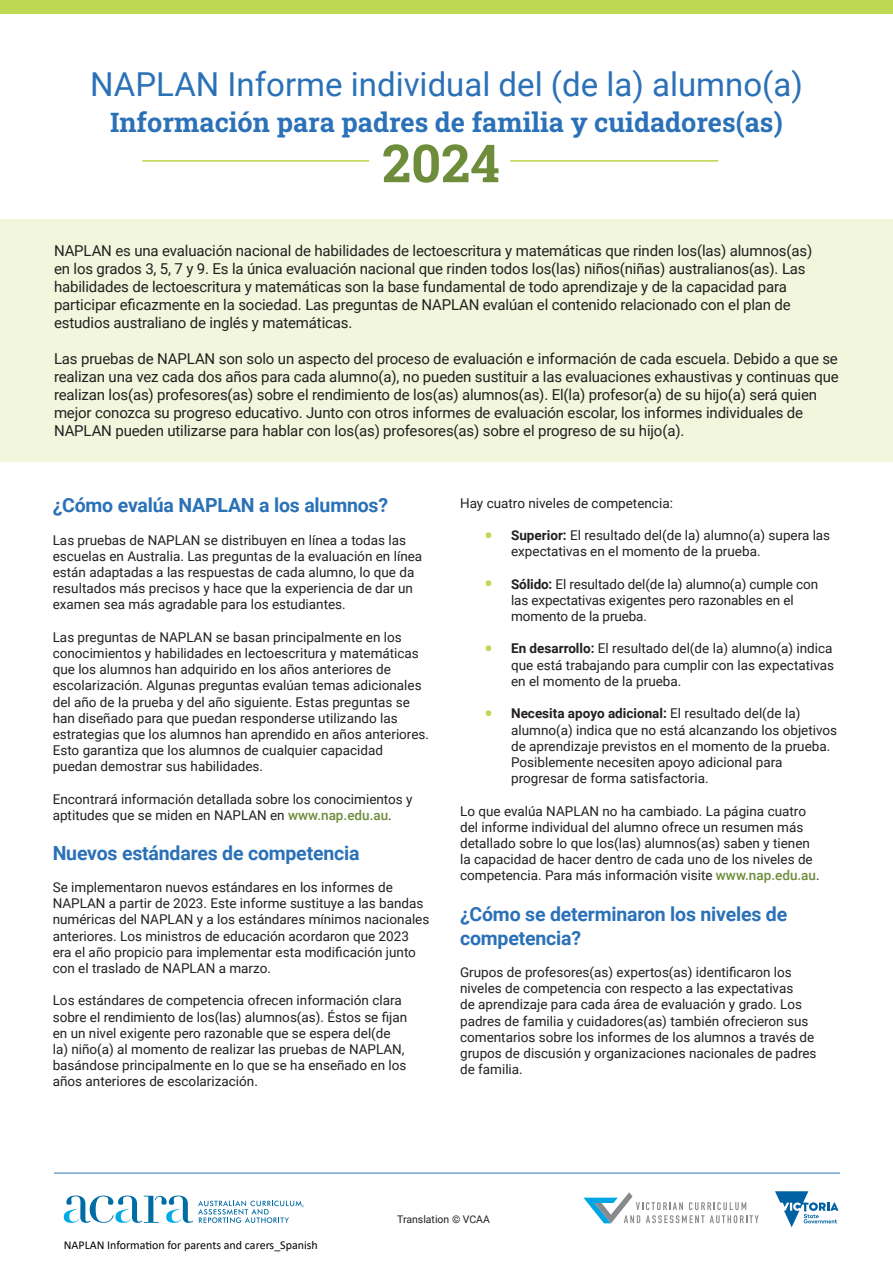
<style>
.page{position:relative;width:893px;height:1263px;background:#fff}
.page>*{position:absolute;margin:0;border:0;box-sizing:border-box;transform-origin:0 0}
.t1{font:700 52.5px "Roboto Slab";color:#6d8d3b}
.Heading{font:33px "Roboto";color:#2a71b8}
.Heading-2{font:700 27px "Roboto Slab";color:#2a71b8}
.Paragraph_Style{font:700 19.5px/24px "Roboto";letter-spacing:-.01em;color:#2a71b8}
.Paragraph_Style-2{font:15px/18px "Roboto";letter-spacing:-.01em;color:#231f20}
.Paragraph_Style-3{font:13.5px/16.2px "Roboto";color:#231f20}
.Links{font:12px "Calibri";color:#000001}
.Paragraph_Style-4{font:10.5px "Roboto";color:#231f20}
.s1{font-weight:500;color:#6d8d3b}
.s2{font-size:27px;color:#bfd854}
.s3{font-weight:700}
</style>
<div class="page">
<div style="left:0;top:0;width:893px;height:13px;background:#bfd854"></div>
<hr style="left:54px;top:1173px;width:786px;height:1px;background:#2a71b8">
<svg style="left:64px;top:1195px;width:240px;height:28px"></svg>
<div style="left:0;top:219px;width:893px;height:242px;background:#f1f6dc"></div>
<hr style="left:510px;top:160px;width:208px;height:2px;background:#bfd854">
<hr style="left:142px;top:160px;width:227px;height:2px;background:#bfd854">
<svg style="left:583px;top:1192px;width:176px;height:31px"></svg>
<svg style="left:775px;top:1191px;width:64px;height:36px"></svg>
<p class="Heading" style="left:90px;top:61px;width:714px">NAPLAN Informe individual del (de la) alumno(a)</p>
<p class="Heading-2" style="left:110px;top:103px;width:674px">Información para padres de familia y cuidadores(as)</p>
<p class="t1" style="left:382px;top:127px;width:119px">2024</p>
<p class="Paragraph_Style-2" style="left:54px;top:241px;width:760px">NAPLAN es una evaluación nacional de habilidades de lectoescritura y matemáticas que rinden los(las) alumnos(as) en los grados 3, 5, 7 y 9. Es la única evaluación nacional que rinden todos los(las) niños(niñas) australianos(as). Las habilidades de lectoescritura y matemáticas son la base fundamental de todo aprendizaje y de la capacidad para participar eficazmente en la sociedad. Las preguntas de NAPLAN evalúan el contenido relacionado con el plan de estudios australiano de inglés y matemáticas.</p>
<p class="Paragraph_Style-2" style="left:54px;top:349px;width:786px">Las pruebas de NAPLAN son solo un aspecto del proceso de evaluación e información de cada escuela. Debido a que se realizan una vez cada dos años para cada alumno(a), no pueden sustituir a las evaluaciones exhaustivas y continuas que realizan los(as) profesores(as) sobre el rendimiento de los(as) alumnos(as). El(la) profesor(a) de su hijo(a) será quien mejor conozca su progreso educativo. Junto con otros informes de evaluación escolar, los informes individuales de NAPLAN pueden utilizarse para hablar con los(as) profesores(as) sobre el progreso de su hijo(a).</p>
<p class="Paragraph_Style" style="left:53px;top:492px;width:337px">¿Cómo evalúa NAPLAN a los alumnos?</p>
<p class="Paragraph_Style-3" style="left:53px;top:531px;width:371px">Las pruebas de NAPLAN se distribuyen en línea a todas las escuelas en Australia. Las preguntas de la evaluación en línea están adaptadas a las respuestas de cada alumno, lo que da resultados más precisos y hace que la experiencia de dar un examen sea más agradable para los estudiantes.</p>
<p class="Paragraph_Style-3" style="left:53px;top:628px;width:378px">Las preguntas de NAPLAN se basan principalmente en los conocimientos y habilidades en lectoescritura y matemáticas que los alumnos han adquirido en los años anteriores de escolarización. Algunas preguntas evalúan temas adicionales del año de la prueba y del año siguiente. Estas preguntas se han diseñado para que puedan responderse utilizando las estrategias que los alumnos han aprendido en años anteriores.<br>Esto garantiza que los alumnos de cualquier capacidad puedan demostrar sus habilidades.</p>
<p class="Paragraph_Style-3" style="left:53px;top:790px;width:361px">Encontrará información detallada sobre los conocimientos y aptitudes que se miden en NAPLAN en <span class="s1">www.nap.edu.au</span>.</p>
<p class="Paragraph_Style" style="left:53px;top:840px;width:308px">Nuevos estándares de competencia</p>
<p class="Paragraph_Style-3" style="left:53px;top:879px;width:378px">Se implementaron nuevos estándares en los informes de NAPLAN a partir de 2023. Este informe sustituye a las bandas numéricas del NAPLAN y a los estándares mínimos nacionales anteriores. Los ministros de educación acordaron que 2023 era el año propicio para implementar esta modificación junto con el traslado de NAPLAN a marzo.</p>
<p class="Paragraph_Style-3" style="left:53px;top:992px;width:356px">Los estándares de competencia ofrecen información clara sobre el rendimiento de los(las) alumnos(as). Éstos se fijan en un nivel exigente pero razonable que se espera del(de la) niño(a) al momento de realizar las pruebas de NAPLAN, basándose principalmente en lo que se ha enseñado en los años anteriores de escolarización.</p>
<p class="Paragraph_Style-3" style="left:460px;top:494px;width:214px">Hay cuatro niveles de competencia:</p>
<p class="Paragraph_Style-3" style="left:511px;top:527px;width:321px;text-indent:-27px"><span class="s2">•</span> <span class="s3">Superior:</span> El resultado del(de la) alumno(a) supera las expectativas en el momento de la prueba.</p>
<p class="Paragraph_Style-3" style="left:511px;top:575px;width:308px;text-indent:-27px"><span class="s2">•</span> <span class="s3">Sólido:</span> El resultado del(de la) alumno(a) cumple con las expectativas exigentes pero razonables en el momento de la prueba.</p>
<p class="Paragraph_Style-3" style="left:511px;top:640px;width:325px;text-indent:-27px"><span class="s2">•</span> <span class="s3">En desarrollo:</span> El resultado del(de la) alumno(a) indica que está trabajando para cumplir con las expectativas en el momento de la prueba.</p>
<p class="Paragraph_Style-3" style="left:511px;top:705px;width:328px;text-indent:-27px"><span class="s2">•</span> <span class="s3">Necesita apoyo adicional:</span> El resultado del(de la) alumno(a) indica que no está alcanzando los objetivos de aprendizaje previstos en el momento de la prueba.<br>Posiblemente necesiten apoyo adicional para progresar de forma satisfactoria.</p>
<p class="Paragraph_Style-3" style="left:460px;top:802px;width:361px">Lo que evalúa NAPLAN no ha cambiado. La página cuatro del informe individual del alumno ofrece un resumen más detallado sobre lo que los(las) alumnos(as) saben y tienen la capacidad de hacer dentro de cada uno de los niveles de competencia. Para más información visite <span class="s1">www.nap.edu.au</span>.</p>
<p class="Paragraph_Style" style="left:460px;top:901px;width:329px">¿Cómo se determinaron los niveles de competencia?</p>
<p class="Paragraph_Style-3" style="left:460px;top:963px;width:358px">Grupos de profesores(as) expertos(as) identificaron los niveles de competencia con respecto a las expectativas<br>de aprendizaje para cada área de evaluación y grado. Los padres de familia y cuidadores(as) también ofrecieron sus comentarios sobre los informes de los alumnos a través de grupos de discusión y organizaciones nacionales de padres de familia.</p>
<p class="Links" style="left:64px;top:1236px;width:256px">NAPLAN Information for parents and carers_Spanish</p>
<p class="Paragraph_Style-4" style="left:397px;top:1212px;width:94px">Translation © VCAA</p>
</div>
